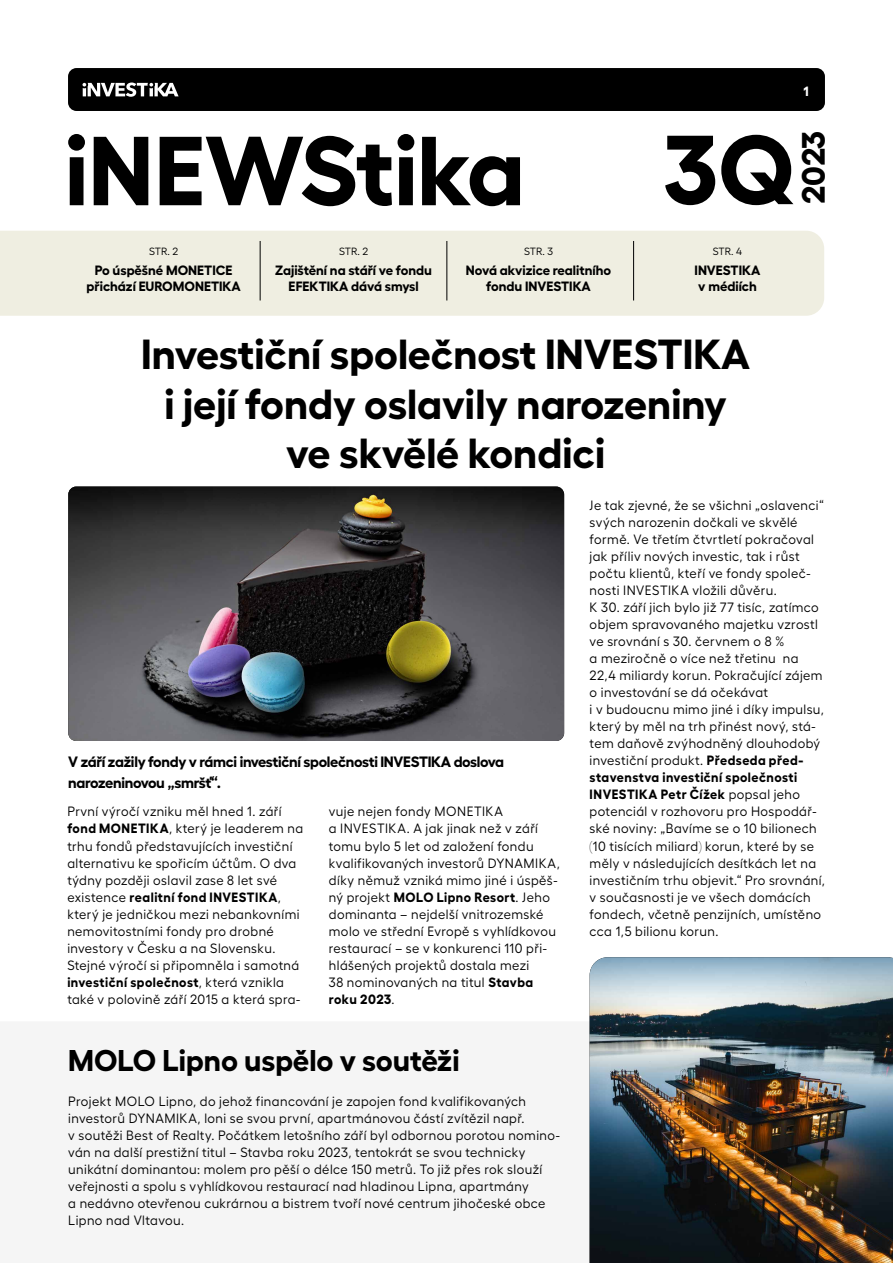
<style>
.page{position:relative;width:893px;height:1263px;background:#fff}
.page>*{position:absolute;margin:0;border:0;box-sizing:border-box;transform-origin:0 0}
.t1{font:700 97.8px "Hellix";letter-spacing:-.005em;color:#000}
.t2{font:700 42px/49.5px "Hellix";color:#000;text-align:center}
.t3{font:700 32.4px "Hellix";color:#000}
.t4{font:700 30px "Hellix";color:#000}
.t5{font:700 15px/21px "Hellix";letter-spacing:-.02em;color:#000}
.t6{font:13.5px/17px "Hellix";letter-spacing:.03em;color:#000;scale:.96 1}
.t7{font:700 13.5px/16.2px "Hellix";color:#000;text-align:center}
.t8{font:700 13.5px "Hellix";color:#fff}
.t9{font:10.5px "Hellix";letter-spacing:-.005em;color:#000}
.s1{font-weight:700}
</style>
<div class="page">
<img style="left:68px;top:486px;width:496px;height:255px">
<div style="left:0;top:231px;width:824px;height:85px;background:#efeee1"></div>
<hr style="left:633px;top:241px;width:1px;height:59px;background:#000">
<hr style="left:447px;top:241px;width:1px;height:59px;background:#000">
<hr style="left:260px;top:241px;width:1px;height:59px;background:#000">
<div style="left:68px;top:68px;width:757px;height:43px;background:#000;border-radius:9px"></div>
<svg style="left:82px;top:83px;width:97px;height:14px"></svg>
<img style="left:590px;top:957px;width:303px;height:306px">
<h1 class="t1" style="left:65px;top:92px;width:461px">iNEWStika</h1>
<h1 class="t1" style="left:664px;top:91px;width:132px">3Q</h1>
<p class="t8" style="left:804px;top:80px;width:7px">1</p>
<h3 class="t3" style="left:787px;top:204px;width:74px;rotate:-90deg">2023</h3>
<p class="t9" style="left:149px;top:243px;width:31px">STR. 2</p>
<p class="t9" style="left:339px;top:243px;width:31px">STR. 2</p>
<p class="t9" style="left:524px;top:243px;width:31px">STR. 3</p>
<p class="t9" style="left:713px;top:243px;width:31px">STR. 4</p>
<p class="t7" style="left:87px;top:260px;width:156px">Po úspěšné MONETICE přichází EUROMONETIKA</p>
<p class="t7" style="left:275px;top:260px;width:158px">Zajištění na stáří ve fondu<br>EFEKTIKA dává smysl</p>
<p class="t7" style="left:466px;top:260px;width:147px">Nová akvizice realitního fondu INVESTIKA</p>
<p class="t7" style="left:695px;top:260px;width:67px;text-align:left">INVESTIKA v médiích</p>
<h2 class="t2" style="left:141px;top:325px;width:610px">Investiční společnost INVESTIKA i její fondy oslavily narozeniny ve skvělé kondici</h2>
<p class="t5" style="left:68px;top:749px;width:437px">V září zažily fondy v rámci investiční společnosti INVESTIKA doslova narozeninovou „smršť“.</p>
<p class="t6" style="left:67px;top:802px;width:247px">První výročí vzniku měl hned 1. září <span class="s1">fond MONETIKA</span>, který je leaderem na trhu fondů představujících investiční alternativu ke spořicím účtům. O dva týdny později oslavil zase 8 let své existence <span class="s1">realitní fond INVESTIKA</span>, který je jedničkou mezi nebankovními nemovitostními fondy pro drobné investory v Česku a na Slovensku.<br>Stejné výročí si připomněla i samotná <span class="s1">investiční společnost</span>, která vznikla také v polovině září 2015 a která spra-</p>
<p class="t6" style="left:329px;top:802px;width:242px">vuje nejen fondy MONETIKA<br>a INVESTIKA. A jak jinak než v září tomu bylo 5 let od založení fondu kvalifikovaných investorů DYNAMIKA, díky němuž vzniká mimo jiné i úspěš&shy;ný projekt <span class="s1">MOLO Lipno Resort</span>. Jeho dominanta – nejdelší vnitrozemské molo ve střední Evropě s vyhlídkovou restaurací – se v konkurenci 110 při&shy;hlášených projektů dostala mezi<br>38 nominovaných na titul <span class="s1">Stavba roku 2023</span>.</p>
<h3 class="t4" style="left:68px;top:1036px;width:393px">MOLO Lipno uspělo v soutěži</h3>
<p class="t6" style="left:68px;top:1091px;width:514px">Projekt MOLO Lipno, do jehož financování je zapojen fond kvalifikovaných investorů DYNAMIKA, loni se svou první, apartmánovou částí zvítězil např.<br>v soutěži Best of Realty. Počátkem letošního září byl odbornou porotou nomino&shy;ván na další prestižní titul – Stavba roku 2023, tentokrát se svou technicky unikátní dominantou: molem pro pěší o délce 150 metrů. To již přes rok slouží veřejnosti a spolu s vyhlídkovou restaurací nad hladinou Lipna, apartmány<br>a nedávno otevřenou cukrárnou a bistrem tvoří nové centrum jihočeské obce Lipno nad Vltavou.</p>
<p class="t6" style="left:590px;top:496px;width:247px">Je tak zjevné, že se všichni „oslavenci“ svých narozenin dočkali ve skvělé formě. Ve třetím čtvrtletí pokračoval jak příliv nových investic, tak i růst počtu klientů, kteří ve fondy společ&shy;nosti INVESTIKA vložili důvěru.<br>K 30. září jich bylo již 77 tisíc, zatímco objem spravovaného majetku vzrostl ve srovnání s 30. červnem o 8 %<br>a meziročně o více než třetinu na 22,4 miliardy korun. Pokračující zájem o investování se dá očekávat<br>i v budoucnu mimo jiné i díky impulsu, který by měl na trh přinést nový, stá&shy;tem daňově zvýhodněný dlouhodobý investiční produkt. <span class="s1">Předseda před&shy;stavenstva investiční společnosti INVESTIKA Petr Čížek</span> popsal jeho potenciál v rozhovoru pro Hospodář&shy;ské noviny: „Bavíme se o 10 bilionech (10 tisících miliard) korun, které by se měly v následujících desítkách let na investičním trhu objevit.“ Pro srovnání, v současnosti je ve všech domácích fondech, včetně penzijních, umístěno cca 1,5 bilionu korun.</p>
</div>
